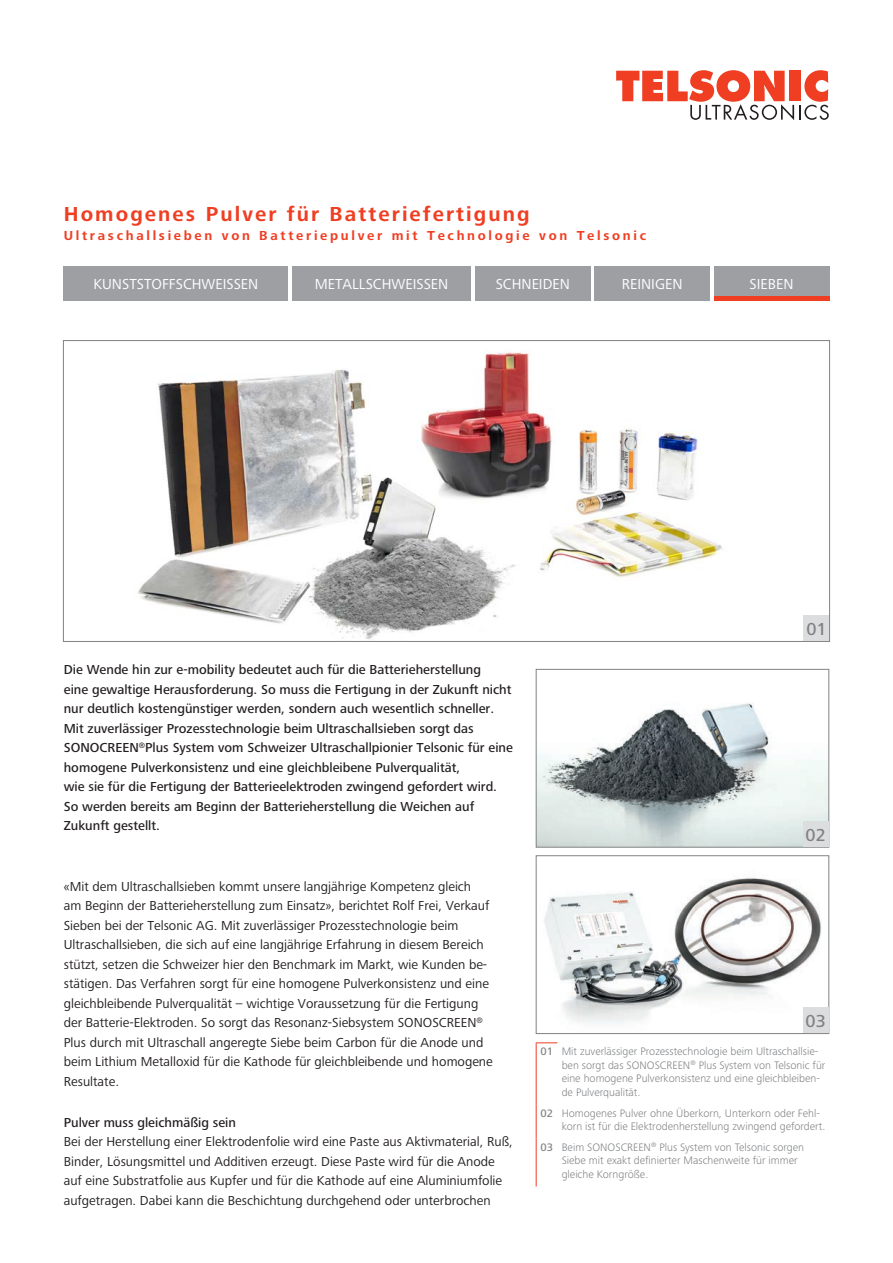
<style>
.page{position:relative;width:893px;height:1263px;background:#fff}
.page>*{position:absolute;margin:0;border:0;box-sizing:border-box;transform-origin:0 0}
.Haupttitel_rot{font:700 21px "Frutiger Next LTW1 G";letter-spacing:.1em;color:#ef3e22}
.t1{font:500 18px "Frutiger Next LTW1 G";color:#808285}
.Portfoliotitel{font:15px "Frutiger Next LTW1 G";color:#fff}
.Lauftext_9_13pt{font:13.5px/19.5px "Frutiger Next LTW1 G";color:#231f20}
.Lauftext_9_13pt__med{font:500 13.5px/19.5px "Frutiger Next LTW1 G";color:#231f20}
.Subtitel_rot{font:700 13.5px "Frutiger Next LTW1 G";letter-spacing:.2em;color:#ef3e22}
.Legende_7_5_9pt{font:300 11.25px/13.5px "Frutiger Next LTW1 G";color:#808285}
.Legende_7_5_9pt__med{font:500 11.25px "Frutiger Next LTW1 G";color:#808285}
</style>
<div class="page">
<svg style="left:616px;top:70px;width:213px;height:50px"></svg>
<svg style="left:63px;top:340px;width:767px;height:302px"></svg>
<svg style="left:535px;top:669px;width:295px;height:179px"></svg>
<svg style="left:535px;top:855px;width:295px;height:179px"></svg>
<div style="left:803px;top:821px;width:25px;height:26px;background:#dcdddf"></div>
<div style="left:804px;top:615px;width:25px;height:26px;background:#dcdddf"></div>
<div style="left:803px;top:1008px;width:25px;height:25px;background:#dcdddf"></div>
<div style="left:64px;top:267px;width:224px;height:34px;background:#9d9fa2"></div>
<div style="left:292px;top:267px;width:179px;height:34px;background:#9d9fa2"></div>
<div style="left:475px;top:267px;width:115px;height:34px;background:#9d9fa2"></div>
<div style="left:595px;top:267px;width:115px;height:34px;background:#9d9fa2"></div>
<div style="left:714px;top:267px;width:115px;height:34px;background:#9d9fa2"></div>
<hr style="left:714px;top:297px;width:115px;height:4px;background:#ef3e22">
<svg style="left:536px;top:1042px;width:21px;height:1px"></svg>
<hr style="left:536px;top:1043px;width:1px;height:61px;background:#ef3e22">
<hr style="left:536px;top:1104px;width:1px;height:34px;background:#ef3e22">
<hr style="left:536px;top:1138px;width:1px;height:48px;background:#ef3e22">
<p class="Haupttitel_rot" style="left:64px;top:202px;width:467px">Homogenes Pulver für Batteriefertigung</p>
<p class="Subtitel_rot" style="left:64px;top:228px;width:584px">Ultraschallsieben von Batteriepulver mit Technologie von Telsonic</p>
<p class="Portfoliotitel" style="left:93px;top:276px;width:166px">KUNSTSTOFFSCHWEISSEN</p>
<p class="Portfoliotitel" style="left:315px;top:276px;width:135px">METALLSCHWEISSEN</p>
<p class="Portfoliotitel" style="left:496px;top:276px;width:76px">SCHNEIDEN</p>
<p class="Portfoliotitel" style="left:622px;top:276px;width:62px">REINIGEN</p>
<p class="Portfoliotitel" style="left:750px;top:276px;width:45px">SIEBEN</p>
<p class="Lauftext_9_13pt__med" style="left:64px;top:660px;width:451px">Die Wende hin zur e-mobility bedeutet auch für die Batterieherstellung<br>eine gewaltige Herausforderung. So muss die Fertigung in der Zukunft nicht nur deutlich kostengünstiger werden, sondern auch wesentlich schneller.<br>Mit zuverlässiger Prozesstechnologie beim Ultraschallsieben sorgt das SONOCREEN<sup>®</sup>Plus System vom Schweizer Ultraschallpionier Telsonic für eine homogene Pulverkonsistenz und eine gleichbleibene Pulverqualität,<br>wie sie für die Fertigung der Batterieelektroden zwingend gefordert wird.<br>So werden bereits am Beginn der Batterieherstellung die Weichen auf Zukunft gestellt.</p>
<p class="t1" style="left:806px;top:618px;width:22px">01</p>
<p class="t1" style="left:806px;top:824px;width:22px">02</p>
<p class="Lauftext_9_13pt" style="left:64px;top:877px;width:431px">«Mit dem Ultraschallsieben kommt unsere langjährige Kompetenz gleich<br>am Beginn der Batterieherstellung zum Einsatz», berichtet Rolf Frei, Verkauf Sieben bei der Telsonic AG. Mit zuverlässiger Prozesstechnologie beim Ultraschallsieben, die sich auf eine langjährige Erfahrung in diesem Bereich stützt, setzen die Schweizer hier den Benchmark im Markt, wie Kunden be&shy;stätigen. Das Verfahren sorgt für eine homogene Pulverkonsistenz und eine gleichbleibende Pulverqualität – wichtige Voraussetzung für die Fertigung der Batterie-Elektroden. So sorgt das Resonanz-Siebsystem SONOSCREEN<sup>® </sup>Plus durch mit Ultraschall angeregte Siebe beim Carbon für die Anode und beim Lithium Metalloxid für die Kathode für gleichbleibende und homogene Resultate.</p>
<p class="Lauftext_9_13pt__med" style="left:64px;top:1113px;width:174px">Pulver muss gleichmäßig sein</p>
<p class="Lauftext_9_13pt" style="left:64px;top:1132px;width:450px">Bei der Herstellung einer Elektrodenfolie wird eine Paste aus Aktivmaterial, Ruß, Binder, Lösungsmittel und Additiven erzeugt. Diese Paste wird für die Anode auf eine Substratfolie aus Kupfer und für die Kathode auf eine Aluminiumfolie aufgetragen. Dabei kann die Beschichtung durchgehend oder unterbrochen</p>
<p class="t1" style="left:806px;top:1011px;width:22px">03</p>
<p class="Legende_7_5_9pt__med" style="left:540px;top:1045px;width:14px">01</p>
<p class="Legende_7_5_9pt" style="left:562px;top:1045px;width:265px">Mit zuverlässiger Prozesstechnologie beim Ultraschallsie&shy;ben sorgt das SONOSCREEN<sup>®</sup> Plus System von Telsonic für eine homogene Pulverkonsistenz und eine gleichbleiben&shy;de Pulverqualität.</p>
<p class="Legende_7_5_9pt__med" style="left:540px;top:1106px;width:14px">02</p>
<p class="Legende_7_5_9pt" style="left:562px;top:1106px;width:265px">Homogenes Pulver ohne Überkorn, Unterkorn oder Fehl&shy;korn ist für die Elektrodenherstellung zwingend gefordert.</p>
<p class="Legende_7_5_9pt__med" style="left:540px;top:1141px;width:14px">03</p>
<p class="Legende_7_5_9pt" style="left:562px;top:1140px;width:244px">Beim SONOSCREEN<sup>®</sup> Plus System von Telsonic sorgen<br>Siebe mit exakt definierter Maschenweite für immer gleiche Korngröße.</p>
</div>
